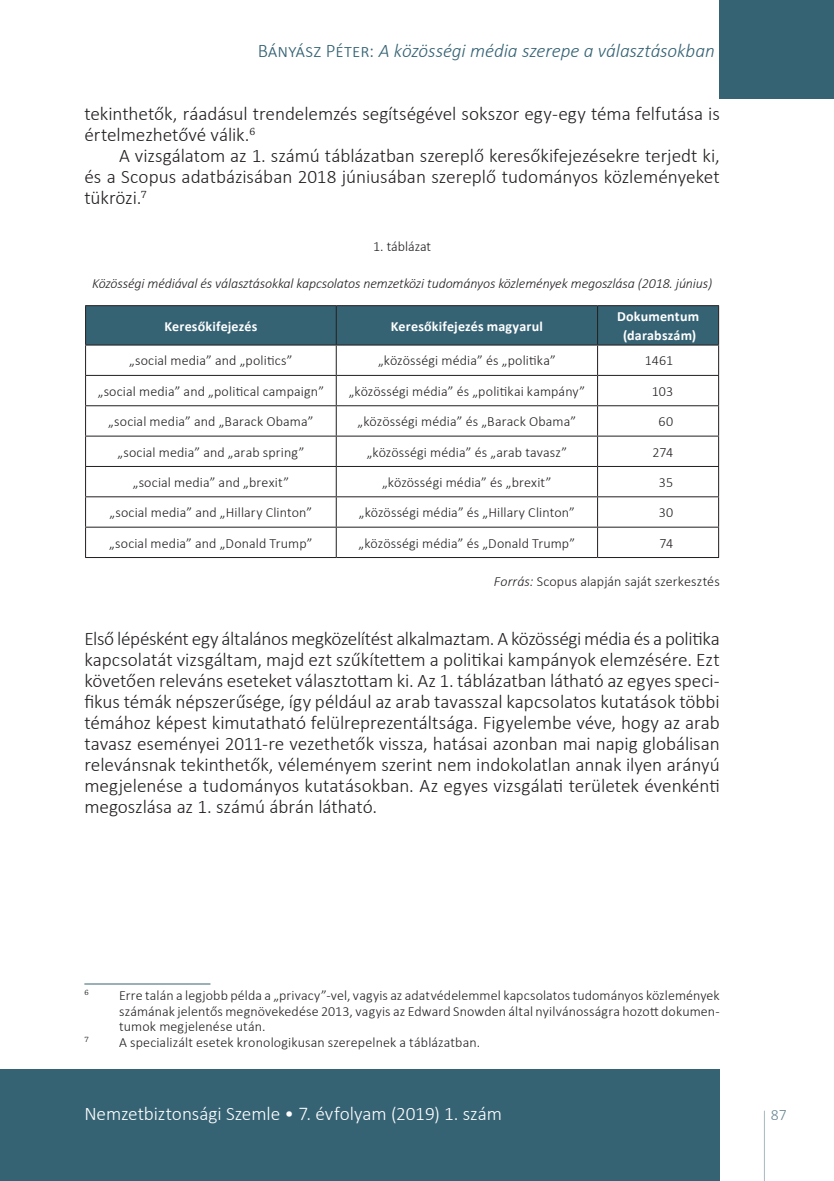
<style>
.page{position:relative;width:834px;height:1181px;background:#fff}
.page>*{position:absolute;margin:0;border:0;box-sizing:border-box;transform-origin:0 0}
._2__Body_copy_1st_pa{font:300 19.25px/21px "Calibri";letter-spacing:-.005em;color:#231f20;text-align:justify}
._1__Body_copy{font:300 19.25px/21px "Calibri";letter-spacing:-.005em;color:#231f20}
.t1{font:italic 300 19.25px "Calibri";letter-spacing:-.005em;color:#366374}
.t2{font:300 19.25px "Calibri";letter-spacing:-.005em;color:#fff}
.t3{font:300 15.75px "Calibri";color:#6c8694}
._7_3__Táblázatok_tar{font:300 14px "Calibri";letter-spacing:.005em;color:#231f20}
.Footnote_text{font:300 14px/15.8px "Calibri";letter-spacing:.005em;color:#231f20;text-align:justify}
.Ábra_címe{font:italic 300 14px "Calibri";letter-spacing:-.01em;color:#231f20}
._7_1__Táblázatok_fej{font:700 14px "Calibri";letter-spacing:.015em;color:#fff}
.ábra_forrás{font:300 14px "Calibri";letter-spacing:.005em;color:#231f20}
.táblázat{font:300 14px "Calibri";color:#231f20}
.Footnote_text-2{font:8.22px "Chaparral Pro";color:#231f20}
.s1{font-style:normal}
.s2{font-style:italic}
</style>
<div class="page">
<div style="left:0;top:1069px;width:719px;height:112px;background:#366374"></div>
<div style="left:719px;top:0;width:114px;height:99px;background:#366374"></div>
<svg style="left:764px;top:1110px;width:1px;height:71px"></svg>
<div style="left:86px;top:306px;width:632px;height:39px;background:#366374"></div>
<hr style="left:85px;top:305px;width:251px;height:1px;background:#231f20">
<hr style="left:85px;top:306px;width:1px;height:39px;background:#231f20">
<hr style="left:336px;top:305px;width:261px;height:1px;background:#231f20">
<hr style="left:336px;top:306px;width:1px;height:39px;background:#231f20">
<hr style="left:597px;top:305px;width:122px;height:1px;background:#231f20">
<hr style="left:597px;top:306px;width:1px;height:39px;background:#231f20">
<hr style="left:718px;top:306px;width:1px;height:39px;background:#231f20">
<hr style="left:85px;top:345px;width:251px;height:1px;background:#231f20">
<hr style="left:85px;top:345px;width:1px;height:30px;background:#231f20">
<hr style="left:336px;top:345px;width:261px;height:1px;background:#231f20">
<hr style="left:336px;top:345px;width:1px;height:30px;background:#231f20">
<hr style="left:597px;top:345px;width:122px;height:1px;background:#231f20">
<hr style="left:597px;top:345px;width:1px;height:30px;background:#231f20">
<hr style="left:718px;top:345px;width:1px;height:30px;background:#231f20">
<hr style="left:85px;top:375px;width:251px;height:1px;background:#231f20">
<svg style="left:85px;top:376px;width:1px;height:29px"></svg>
<hr style="left:336px;top:375px;width:261px;height:1px;background:#231f20">
<svg style="left:336px;top:376px;width:1px;height:29px"></svg>
<hr style="left:597px;top:375px;width:122px;height:1px;background:#231f20">
<svg style="left:597px;top:376px;width:1px;height:29px"></svg>
<svg style="left:718px;top:376px;width:1px;height:29px"></svg>
<hr style="left:85px;top:405px;width:251px;height:1px;background:#231f20">
<hr style="left:85px;top:406px;width:1px;height:30px;background:#231f20">
<hr style="left:336px;top:405px;width:261px;height:1px;background:#231f20">
<hr style="left:336px;top:406px;width:1px;height:30px;background:#231f20">
<hr style="left:597px;top:405px;width:122px;height:1px;background:#231f20">
<hr style="left:597px;top:406px;width:1px;height:30px;background:#231f20">
<hr style="left:718px;top:406px;width:1px;height:30px;background:#231f20">
<hr style="left:85px;top:436px;width:251px;height:1px;background:#231f20">
<hr style="left:85px;top:436px;width:1px;height:30px;background:#231f20">
<hr style="left:336px;top:436px;width:261px;height:1px;background:#231f20">
<hr style="left:336px;top:436px;width:1px;height:30px;background:#231f20">
<hr style="left:597px;top:436px;width:122px;height:1px;background:#231f20">
<hr style="left:597px;top:436px;width:1px;height:30px;background:#231f20">
<hr style="left:718px;top:436px;width:1px;height:30px;background:#231f20">
<hr style="left:85px;top:466px;width:251px;height:1px;background:#231f20">
<svg style="left:85px;top:467px;width:1px;height:29px"></svg>
<hr style="left:336px;top:466px;width:261px;height:1px;background:#231f20">
<svg style="left:336px;top:467px;width:1px;height:29px"></svg>
<hr style="left:597px;top:466px;width:122px;height:1px;background:#231f20">
<svg style="left:597px;top:467px;width:1px;height:29px"></svg>
<svg style="left:718px;top:467px;width:1px;height:29px"></svg>
<hr style="left:85px;top:496px;width:251px;height:1px;background:#231f20">
<hr style="left:85px;top:497px;width:1px;height:30px;background:#231f20">
<hr style="left:336px;top:496px;width:261px;height:1px;background:#231f20">
<hr style="left:336px;top:497px;width:1px;height:30px;background:#231f20">
<hr style="left:597px;top:496px;width:122px;height:1px;background:#231f20">
<hr style="left:597px;top:497px;width:1px;height:30px;background:#231f20">
<hr style="left:718px;top:497px;width:1px;height:30px;background:#231f20">
<hr style="left:85px;top:527px;width:251px;height:1px;background:#231f20">
<hr style="left:85px;top:527px;width:1px;height:30px;background:#231f20">
<hr style="left:336px;top:527px;width:261px;height:1px;background:#231f20">
<hr style="left:336px;top:527px;width:1px;height:30px;background:#231f20">
<hr style="left:597px;top:527px;width:122px;height:1px;background:#231f20">
<hr style="left:597px;top:527px;width:1px;height:30px;background:#231f20">
<hr style="left:718px;top:527px;width:1px;height:30px;background:#231f20">
<hr style="left:85px;top:557px;width:251px;height:1px;background:#231f20">
<hr style="left:336px;top:557px;width:261px;height:1px;background:#231f20">
<hr style="left:597px;top:557px;width:122px;height:1px;background:#231f20">
<hr style="left:84px;top:983px;width:126px;height:1px;background:#366374">
<p class="t1" style="left:258px;top:39px;width:458px"><span class="s1">Bányász Péter:</span> A közösségi média szerepe a választásokban</p>
<p class="_1__Body_copy" style="left:84px;top:103px;width:636px">tekinthetők, ráadásul trendelemzés segítségével sokszor egy-egy téma felfutása is értelmezhetővé válik.<sup>6</sup></p>
<p class="_1__Body_copy" style="left:84px;top:145px;width:636px;text-align:justify;text-indent:35px">A vizsgálatom az 1. számú táblázatban szereplő keresőkifejezésekre terjedt ki, és a Scopus adatbázisában 2018 júniusában szereplő tudományos közleményeket tükrözi.<sup>7</sup></p>
<p class="táblázat" style="left:373px;top:237px;width:59px">1. táblázat</p>
<p class="Ábra_címe" style="left:92px;top:275px;width:621px">Közösségi médiával és választásokkal kapcsolatos nemzetközi tudományos közlemények megoszlása (2018. június)</p>
<p class="_7_1__Táblázatok_fej" style="left:164px;top:316px;width:94px">Keresőkifejezés</p>
<p class="_7_1__Táblázatok_fej" style="left:391px;top:316px;width:153px">Keresőkifejezés magyarul</p>
<p class="_7_1__Táblázatok_fej" style="left:617px;top:306px;width:83px">Dokumentum</p>
<p class="_7_1__Táblázatok_fej" style="left:623px;top:325px;width:75px">(darabszám)</p>
<p class="_7_3__Táblázatok_tar" style="left:129px;top:352px;width:165px">„social media” and „politics”</p>
<p class="_7_3__Táblázatok_tar" style="left:378px;top:352px;width:179px">„közösségi média” és „politika”</p>
<p class="_7_3__Táblázatok_tar" style="left:644px;top:352px;width:30px">1461</p>
<p class="_7_3__Táblázatok_tar" style="left:98px;top:382px;width:228px">„social media” and „political campaign”</p>
<p class="_7_3__Táblázatok_tar" style="left:348px;top:382px;width:238px">„közösségi média” és „politikai kampány”</p>
<p class="_7_3__Táblázatok_tar" style="left:651px;top:382px;width:23px">103</p>
<p class="_7_3__Táblázatok_tar" style="left:108px;top:413px;width:207px">„social media” and „Barack Obama”</p>
<p class="_7_3__Táblázatok_tar" style="left:357px;top:413px;width:220px">„közösségi média” és „Barack Obama”</p>
<p class="_7_3__Táblázatok_tar" style="left:658px;top:413px;width:16px">60</p>
<p class="_7_3__Táblázatok_tar" style="left:117px;top:443px;width:188px">„social media” and „arab spring”</p>
<p class="_7_3__Táblázatok_tar" style="left:366px;top:443px;width:202px">„közösségi média” és „arab tavasz”</p>
<p class="_7_3__Táblázatok_tar" style="left:652px;top:443px;width:22px">274</p>
<p class="_7_3__Táblázatok_tar" style="left:133px;top:473px;width:158px">„social media” and „brexit”</p>
<p class="_7_3__Táblázatok_tar" style="left:382px;top:473px;width:171px">„közösségi média” és „brexit”</p>
<p class="_7_3__Táblázatok_tar" style="left:658px;top:473px;width:16px">35</p>
<p class="_7_3__Táblázatok_tar" style="left:109px;top:504px;width:204px">„social media” and „Hillary Clinton”</p>
<p class="_7_3__Táblázatok_tar" style="left:359px;top:504px;width:218px">„közösségi média” és „Hillary Clinton”</p>
<p class="_7_3__Táblázatok_tar" style="left:658px;top:504px;width:16px">30</p>
<p class="_7_3__Táblázatok_tar" style="left:109px;top:534px;width:205px">„social media” and „Donald Trump”</p>
<p class="_7_3__Táblázatok_tar" style="left:358px;top:534px;width:218px">„közösségi média” és „Donald Trump”</p>
<p class="_7_3__Táblázatok_tar" style="left:659px;top:534px;width:15px">74</p>
<p class="ábra_forrás" style="left:494px;top:572px;width:227px"><span class="s2">Forrás:</span> Scopus alapján saját szerkesztés</p>
<p class="_2__Body_copy_1st_pa" style="left:84px;top:628px;width:637px">Első lépésként egy általános megközelítést alkalmaztam. A közösségi média és a politika kapcsolatát vizsgáltam, majd ezt szűkítettem a politikai kampányok elemzésére. Ezt követően releváns eseteket választottam ki. Az 1. táblázatban látható az egyes speci&shy;fikus témák népszerűsége, így például az arab tavasszal kapcsolatos kutatások többi témához képest kimutatható felülreprezentáltsága. Figyelembe véve, hogy az arab tavasz eseményei 2011-re vezethetők vissza, hatásai azonban mai napig globálisan relevánsnak tekinthetők, véleményem szerint nem indokolatlan annak ilyen arányú megjelenése a tudományos kutatásokban. Az egyes vizsgálati területek évenkénti megoszlása az 1. számú ábrán látható.</p>
<p class="Footnote_text-2" style="left:84px;top:988px;width:6px">6</p>
<p class="Footnote_text" style="left:119px;top:987px;width:602px">Erre talán a legjobb példa a „privacy”-vel, vagyis az adatvédelemmel kapcsolatos tudományos közlemények számának jelentős megnövekedése 2013, vagyis az Edward Snowden által nyilvánosságra hozott dokumen&shy;tumok megjelenése után.</p>
<p class="Footnote_text-2" style="left:84px;top:1035px;width:6px">7</p>
<p class="Footnote_text" style="left:119px;top:1034px;width:362px">A specializált esetek kronologikusan szerepelnek a táblázatban.</p>
<p class="t2" style="left:84px;top:1102px;width:419px">Nemzetbiztonsági Szemle • 7. évfolyam (2019) 1. szám</p>
<p class="t3" style="left:770px;top:1105px;width:17px">87</p>
</div>
